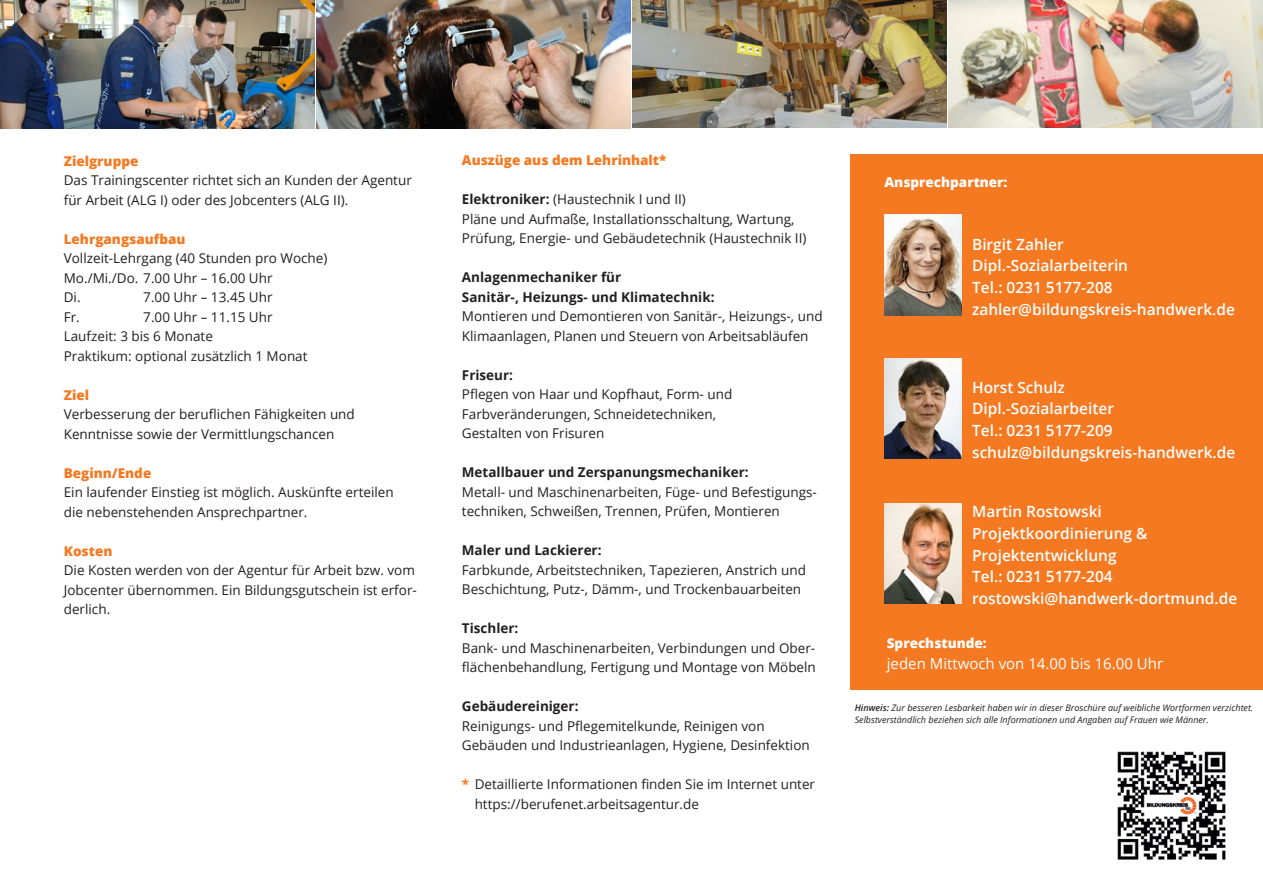
<style>
.page{position:relative;width:1263px;height:893px;background:#fff}
.page>*{position:absolute;margin:0;border:0;box-sizing:border-box;transform-origin:0 0}
.t1{font:600 15.45px/21.6px "Open Sans";color:#fff}
.t2{font:15px "Open Sans";color:#fff}
.t3{font:13.5px/19.5px "Open Sans";color:#231f20}
.t4{font:700 13.5px/19.5px "Open Sans";color:#231f20}
.t5{font:800 13.5px "Open Sans";color:#f47921}
.t6{font:800 13.5px "Open Sans";color:#fff}
.t7{font:italic 9px/12px "Open Sans";color:#231f20}
.s1{font-weight:700}
.s2{font-weight:700;color:#f47921}
.s3{font-weight:600}
</style>
<div class="page">
<img style="left:0;top:0;width:1263px;height:128px">
<div style="left:850px;top:154px;width:413px;height:536px;background:#f47921"></div>
<img style="left:884px;top:215px;width:78px;height:100px">
<img style="left:884px;top:504px;width:78px;height:100px">
<img style="left:884px;top:358px;width:78px;height:101px">
<img style="left:1117px;top:751px;width:109px;height:109px">
<p class="t5" style="left:64px;top:150px;width:76px">Zielgruppe</p>
<p class="t3" style="left:64px;top:170px;width:350px">Das Trainingscenter richtet sich an Kunden der Agentur für Arbeit (ALG I) oder des Jobcenters (ALG II).</p>
<p class="t5" style="left:64px;top:228px;width:123px">Lehrgangsaufbau</p>
<p class="t3" style="left:64px;top:248px;width:265px">Vollzeit-Lehrgang (40 Stunden pro Woche)<br>Mo./Mi./Do. 7.00 Uhr – 16.00 Uhr<br>Di.</p>
<p class="t3" style="left:143px;top:287px;width:131px">7.00 Uhr – 13.45 Uhr</p>
<p class="t3" style="left:64px;top:306px;width:245px;text-indent:80px">7.00 Uhr – 11.15 Uhr<br>Laufzeit: 3 bis 6 Monate<br>Praktikum: optional zusätzlich 1 Monat</p>
<p class="t5" style="left:64px;top:384px;width:27px">Ziel</p>
<p class="t3" style="left:64px;top:404px;width:293px">Verbesserung der beruflichen Fähigkeiten und<br>Kenntnisse sowie der Vermittlungschancen</p>
<p class="t5" style="left:64px;top:462px;width:89px">Beginn/Ende</p>
<p class="t3" style="left:64px;top:482px;width:331px">Ein laufender Einstieg ist möglich. Auskünfte erteilen die nebenstehenden Ansprechpartner.</p>
<p class="t5" style="left:64px;top:540px;width:50px">Kosten</p>
<p class="t3" style="left:64px;top:560px;width:354px">Die Kosten werden von der Agentur für Arbeit bzw. vom<br>Jobcenter übernommen. Ein Bildungsgutschein ist erfor&shy;derlich.</p>
<p class="t3" style="left:64px;top:306px;width:18px">Fr.</p>
<p class="t5" style="left:462px;top:150px;width:206px">Auszüge aus dem Lehrinhalt*</p>
<p class="t3" style="left:462px;top:189px;width:346px"><span class="s1">Elektroniker:</span> (Haustechnik I und II)<br>Pläne und Aufmaße, Installationsschaltung, Wartung,<br>Prüfung, Energie- und Gebäudetechnik (Haustechnik II)</p>
<p class="t4" style="left:462px;top:267px;width:254px">Anlagenmechaniker für<br>Sanitär-, Heizungs- und Klimatechnik:</p>
<p class="t3" style="left:462px;top:306px;width:362px">Montieren und Demontieren von Sanitär-, Heizungs-, und<br>Klimaanlagen, Planen und Steuern von Arbeitsabläufen</p>
<p class="t4" style="left:462px;top:365px;width:53px">Friseur:</p>
<p class="t3" style="left:462px;top:384px;width:272px">Pflegen von Haar und Kopfhaut, Form- und<br>Farbveränderungen, Schneidetechniken,<br>Gestalten von Frisuren</p>
<p class="t4" style="left:462px;top:462px;width:288px">Metallbauer und Zerspanungsmechaniker:</p>
<p class="t3" style="left:462px;top:482px;width:356px">Metall- und Maschinenarbeiten, Füge- und Befestigungs&shy;techniken, Schweißen, Trennen, Prüfen, Montieren</p>
<p class="t4" style="left:462px;top:540px;width:141px">Maler und Lackierer:</p>
<p class="t3" style="left:462px;top:560px;width:345px">Farbkunde, Arbeitstechniken, Tapezieren, Anstrich und<br>Beschichtung, Putz-, Dämm-, und Trockenbauarbeiten</p>
<p class="t4" style="left:462px;top:618px;width:58px">Tischler:</p>
<p class="t3" style="left:462px;top:638px;width:355px">Bank- und Maschinenarbeiten, Verbindungen und Ober&shy;flächenbehandlung, Fertigung und Montage von Möbeln</p>
<p class="t4" style="left:462px;top:696px;width:118px">Gebäudereiniger:</p>
<p class="t3" style="left:462px;top:716px;width:349px">Reinigungs- und Pflegemitelkunde, Reinigen von<br>Gebäuden und Industrieanlagen, Hygiene, Desinfektion</p>
<p class="t3" style="left:475px;top:774px;width:342px;text-indent:-13px"><span class="s2">*</span> Detaillierte Informationen finden Sie im Internet unter https://berufenet.arbeitsagentur.de</p>
<p class="t6" style="left:884px;top:172px;width:124px">Ansprechpartner:</p>
<p class="t1" style="left:972px;top:233px;width:264px">Birgit Zahler<br>Dipl.-Sozialarbeiterin<br>Tel.: 0231 5177-208 zahler@bildungskreis-handwerk.de</p>
<p class="t1" style="left:972px;top:376px;width:265px">Horst Schulz<br>Dipl.-Sozialarbeiter<br>Tel.: 0231 5177-209 schulz@bildungskreis-handwerk.de</p>
<p class="t1" style="left:972px;top:501px;width:267px">Martin Rostowski<br>Projektkoordinierung &amp;<br>Projektentwicklung<br>Tel.: 0231 5177-204 rostowski@handwerk-dortmund.de</p>
<p class="t6" style="left:887px;top:633px;width:101px">Sprechstunde:</p>
<p class="t2" style="left:887px;top:653px;width:278px">jeden Mittwoch von 14.00 bis 16.00 Uhr</p>
<p class="t7" style="left:855px;top:702px;width:400px"><span class="s3">Hinweis:</span> Zur besseren Lesbarkeit haben wir in dieser Broschüre auf weibliche Wortformen verzichtet.<br>Selbstverständlich beziehen sich alle Informationen und Angaben auf Frauen wie Männer.</p>
</div>
